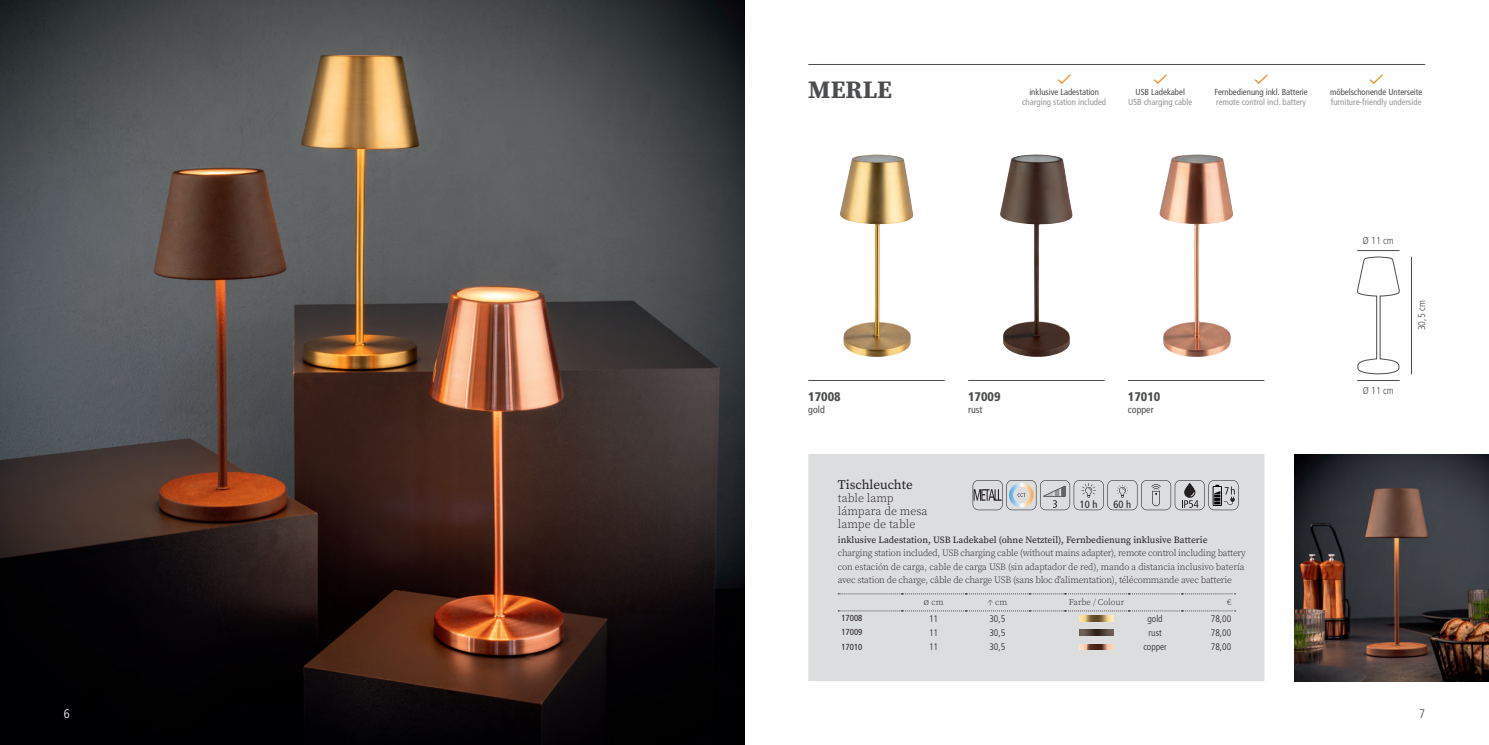
<style>
.page{position:relative;width:1489px;height:745px;background:#fff}
.page>*{position:absolute;margin:0;border:0;box-sizing:border-box;transform-origin:0 0}
.t1{font:700 25px "Source Serif Pro";color:#4b4c4d}
.t2{font:13.12px "Source Serif Pro";color:#231f20}
.t3{font:900 condensed 12.5px "Frutiger LT Std";color:#4b4c4d}
.t4{font:300 condensed 12.5px "Frutiger LT Std";color:#fff}
.t5{font:300 condensed 12.5px "Frutiger LT Std";color:#4b4c4d}
.t6{font:300 11.88px/13.1px "Source Serif Pro";color:#231f20}
.t7{font:condensed 10.5px "Frutiger LT Std";color:#231f20}
.t8{font:300 condensed 10px "Frutiger LT Std";color:#4b4c4d}
.t9{font:condensed 10px "Frutiger LT Std";color:#4b4c4d}
.t10{font:300 9.5px/13.5px "Source Serif Pro";letter-spacing:-.025em;color:#231f20}
.t11{font:9.5px "Source Serif Pro";color:#231f20}
.t12{font:300 condensed 9.5px "Frutiger LT Std";color:#231f20}
.t13{font:condensed 8.75px "Frutiger LT Std";color:#939598}
.t14{font:condensed 8.75px "Frutiger LT Std";color:#4b4c4d}
.t15{font:300 8.75px "Source Serif Pro";color:#231f20}
.t16{font:condensed 8.75px "Frutiger LT Std";color:#231f20}
</style>
<div class="page">
<img style="left:0;top:0;width:744px;height:744px">
<div style="left:808px;top:454px;width:456px;height:226px;background:#dcdddf"></div>
<hr style="left:808px;top:64px;width:616px;height:1px;background:#4b4c4d">
<img style="left:840px;top:154px;width:73px;height:202px">
<img style="left:1000px;top:154px;width:72px;height:203px">
<img style="left:1159px;top:154px;width:73px;height:203px">
<img style="left:1294px;top:454px;width:194px;height:226px">
<svg style="left:1057px;top:74px;width:14px;height:10px"></svg>
<svg style="left:1153px;top:74px;width:14px;height:10px"></svg>
<svg style="left:1254px;top:74px;width:14px;height:10px"></svg>
<svg style="left:1369px;top:74px;width:14px;height:10px"></svg>
<hr style="left:808px;top:380px;width:136px;height:1px;background:#4b4c4d">
<hr style="left:968px;top:380px;width:136px;height:1px;background:#4b4c4d">
<hr style="left:1127px;top:380px;width:137px;height:1px;background:#4b4c4d">
<svg style="left:1357px;top:257px;width:43px;height:117px"></svg>
<hr style="left:1356px;top:250px;width:43px;height:1px;background:#4b4c4d">
<hr style="left:1410px;top:256px;width:1px;height:118px;background:#4b4c4d">
<hr style="left:1356px;top:380px;width:43px;height:1px;background:#4b4c4d">
<svg style="left:972px;top:479px;width:266px;height:31px"></svg>
<svg style="left:838px;top:593px;width:397px;height:1px"></svg>
<svg style="left:838px;top:610px;width:397px;height:1px"></svg>
<img style="left:1079px;top:615px;width:34px;height:6px">
<img style="left:1079px;top:629px;width:34px;height:6px">
<img style="left:1079px;top:643px;width:34px;height:6px">
<h1 class="t1" style="left:808px;top:72px;width:85px">MERLE</h1>
<p class="t14" style="left:1029px;top:86px;width:71px">inklusive Ladestation</p>
<p class="t13" style="left:1022px;top:97px;width:85px">charging station included</p>
<p class="t14" style="left:1135px;top:86px;width:51px">USB Ladekabel</p>
<p class="t13" style="left:1128px;top:97px;width:66px">USB charging cable</p>
<p class="t14" style="left:1214px;top:86px;width:95px">Fernbedienung inkl. Batterie</p>
<p class="t13" style="left:1216px;top:97px;width:91px">remote control incl. battery</p>
<p class="t14" style="left:1329px;top:86px;width:94px">möbelschonende Unterseite</p>
<p class="t13" style="left:1330px;top:97px;width:92px">furniture-friendly underside</p>
<h3 class="t3" style="left:808px;top:388px;width:34px">17008</h3>
<p class="t9" style="left:808px;top:404px;width:18px">gold</p>
<h3 class="t3" style="left:968px;top:388px;width:34px">17009</h3>
<p class="t9" style="left:968px;top:404px;width:16px">rust</p>
<h3 class="t3" style="left:1127px;top:388px;width:34px">17010</h3>
<p class="t9" style="left:1127px;top:404px;width:27px">copper</p>
<h2 class="t2" style="left:837px;top:475px;width:76px">Tischleuchte</h2>
<p class="t6" style="left:837px;top:491px;width:91px">table lamp lámpara de mesa lampe de table</p>
<p class="t11" style="left:837px;top:532px;width:371px">inklusive Ladestation, USB Ladekabel (ohne Netzteil), Fernbedienung inklusive Batterie</p>
<p class="t10" style="left:837px;top:546px;width:409px">charging station included, USB charging cable (without mains adapter), remote control including battery con estación de carga, cable de carga USB (sin adaptador de red), mando a distancia inclusivo batería avec station de charge, câble de charge USB (sans bloc d'alimentation), télécommande avec batterie</p>
<p class="t7" style="left:1079px;top:497px;width:19px">10 h</p>
<p class="t7" style="left:1113px;top:497px;width:19px">60 h</p>
<p class="t15" style="left:923px;top:596px;width:21px">Ø cm</p>
<p class="t15" style="left:987px;top:596px;width:21px">↑ cm</p>
<p class="t15" style="left:1068px;top:596px;width:57px">Farbe / Colour</p>
<p class="t15" style="left:1226px;top:596px;width:6px">€</p>
<p class="t16" style="left:841px;top:613px;width:22px">17008</p>
<p class="t12" style="left:929px;top:612px;width:11px">11</p>
<p class="t12" style="left:989px;top:612px;width:17px">30,5</p>
<p class="t12" style="left:1147px;top:612px;width:17px">gold</p>
<p class="t12" style="left:1210px;top:612px;width:22px">78,00</p>
<p class="t16" style="left:841px;top:627px;width:22px">17009</p>
<p class="t12" style="left:929px;top:626px;width:11px">11</p>
<p class="t12" style="left:989px;top:626px;width:17px">30,5</p>
<p class="t12" style="left:1148px;top:626px;width:15px">rust</p>
<p class="t12" style="left:1210px;top:626px;width:22px">78,00</p>
<p class="t16" style="left:841px;top:641px;width:22px">17010</p>
<p class="t12" style="left:929px;top:641px;width:11px">11</p>
<p class="t12" style="left:989px;top:641px;width:17px">30,5</p>
<p class="t12" style="left:1143px;top:641px;width:25px">copper</p>
<p class="t12" style="left:1210px;top:641px;width:22px">78,00</p>
<p class="t8" style="left:1362px;top:235px;width:32px">Ø 11 cm</p>
<p class="t8" style="left:1362px;top:385px;width:32px">Ø 11 cm</p>
<p class="t8" style="left:1415px;top:330px;width:31px;rotate:-90deg">30,5 cm</p>
<h3 class="t4" style="left:64px;top:705px;width:7px">6</h3>
<h3 class="t5" style="left:1418px;top:705px;width:8px">7</h3>
</div>
